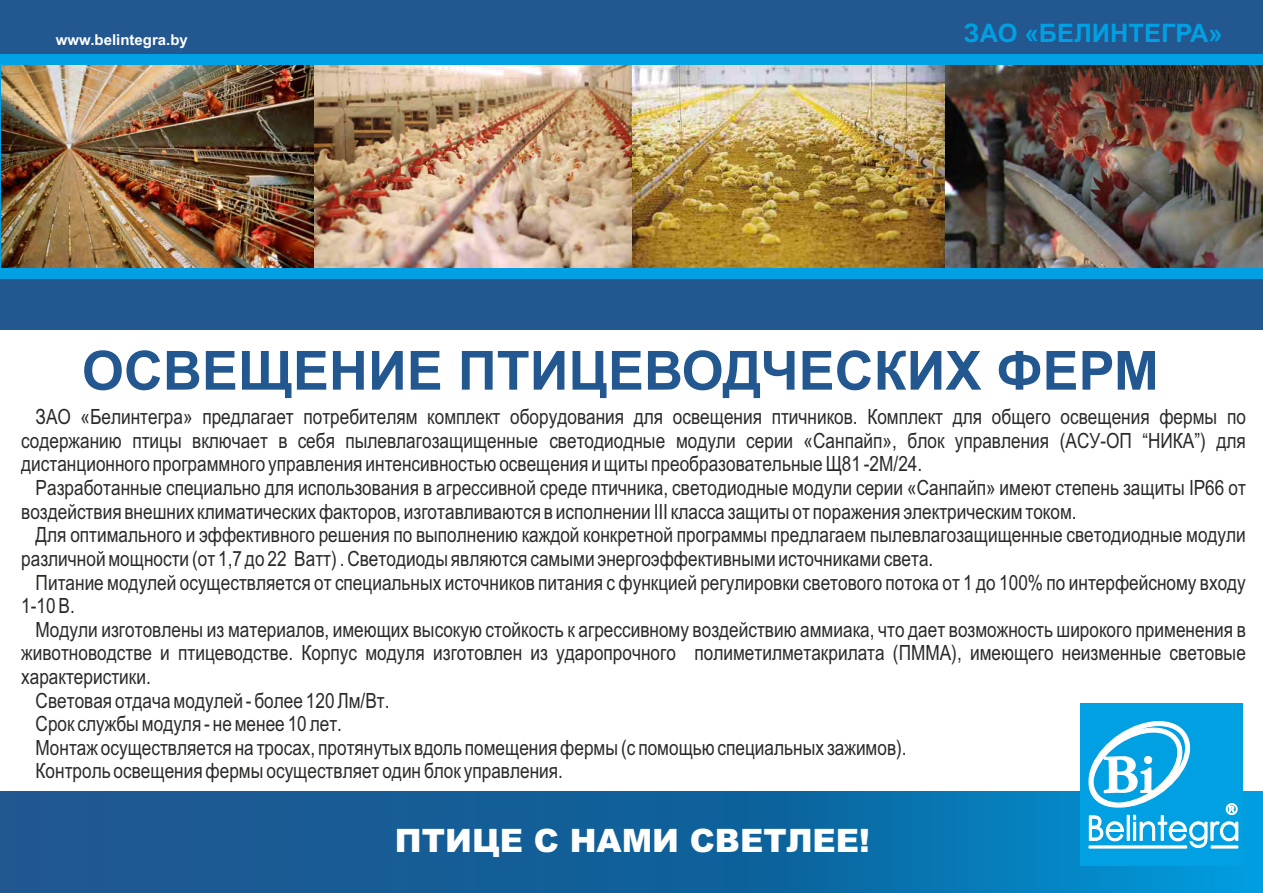
<style>
.page{position:relative;width:1263px;height:893px;background:#fff}
.page>*{position:absolute;margin:0;border:0;box-sizing:border-box;transform-origin:0 0}
.t1{font:700 54px "Arial";color:#225790}
.t2{font:900 32.25px "Arial";color:#fefefe}
.t3{font:700 25.5px "Arial";color:#00a0e3}
.t4{font:21px/23.5px "Arial Narrow";color:#2b2a29}
.t5{font:700 15px "Arial";color:#fefefe}
</style>
<div class="page">
<div style="left:0;top:0;width:1263px;height:330px;background:linear-gradient(to right,#00a0e3,#00a0e3)"></div>
<svg style="left:0;top:792px;width:1263px;height:101px;background:#12649e"></svg>
<div style="left:1080px;top:703px;width:163px;height:163px;background:#00a0e3"></div>
<svg style="left:1088px;top:721px;width:151px;height:172px"></svg>
<div style="left:0;top:280px;width:1263px;height:50px;background:#225790"></div>
<img style="left:2px;top:66px;width:943px;height:201px">
<img style="left:945px;top:66px;width:318px;height:201px">
<div style="left:0;top:0;width:1263px;height:53px;background:#225790"></div>
<p class="t5" style="left:56px;top:34px;width:133px">www.belintegra.by</p>
<p class="t3" style="left:964px;top:23px;width:260px">ЗАО «БЕЛИНТЕГРА»</p>
<h1 class="t1" style="left:82px;top:350px;width:1078px">ОСВЕЩЕНИЕ ПТИЦЕВОДЧЕСКИХ ФЕРМ</h1>
<p class="t4" style="left:21px;top:407px;width:1226px;text-align:justify;text-indent:14px">ЗАО «Белинтегра» предлагает потребителям комплект оборудования для освещения птичников. Комплект для общего освещения фермы по содержанию птицы включает в себя пылевлагозащищенные светодиодные модули серии «Санпайп», блок управления (АСУ-ОП “НИКА”) для дистанционного программного управления интенсивностью освещения и щиты преобразовательные Щ81 -2М/24.</p>
<p class="t4" style="left:21px;top:478px;width:1226px;text-indent:14px">Разработанные специально для использования в агрессивной среде птичника, светодиодные модули серии «Санпайп» имеют степень защиты IP66 от воздействия внешних климатических факторов, изготавливаются в исполнении III класса защиты от поражения электрическим током.</p>
<p class="t4" style="left:21px;top:525px;width:1226px;text-indent:14px">Для оптимального и эффективного решения по выполнению каждой конкретной программы предлагаем пылевлагозащищенные светодиодные модули различной мощности (от 1,7 до 22 Ватт) . Светодиоды являются самыми энергоэффективными источниками света.</p>
<p class="t4" style="left:21px;top:572px;width:1226px;text-indent:14px">Питание модулей осуществляется от специальных источников питания с функцией регулировки светового потока от 1 до 100% по интерфейсному входу<br>1-10 В.</p>
<p class="t4" style="left:36px;top:619px;width:1212px">Модули изготовлены из материалов, имеющих высокую стойкость к агрессивному воздействию аммиака, что дает возможность широкого применения в</p>
<p class="t4" style="left:21px;top:643px;width:1226px">животноводстве и птицеводстве. Корпус модуля изготовлен из ударопрочного полиметилметакрилата (ПММА), имеющего неизменные световые</p>
<p class="t4" style="left:21px;top:667px;width:131px">характеристики.</p>
<p class="t4" style="left:36px;top:690px;width:355px">Световая отдача модулей - более 120 Лм/Вт.</p>
<p class="t4" style="left:36px;top:714px;width:308px">Срок службы модуля - не менее 10 лет.</p>
<p class="t4" style="left:36px;top:738px;width:873px">Монтаж осуществляется на тросах, протянутых вдоль помещения фермы (с помощью специальных зажимов).</p>
<p class="t4" style="left:36px;top:761px;width:529px">Контроль освещения фермы осуществляет один блок управления.</p>
<h2 class="t2" style="left:395px;top:829px;width:476px">ПТИЦЕ С НАМИ СВЕТЛЕЕ!</h2>
</div>
